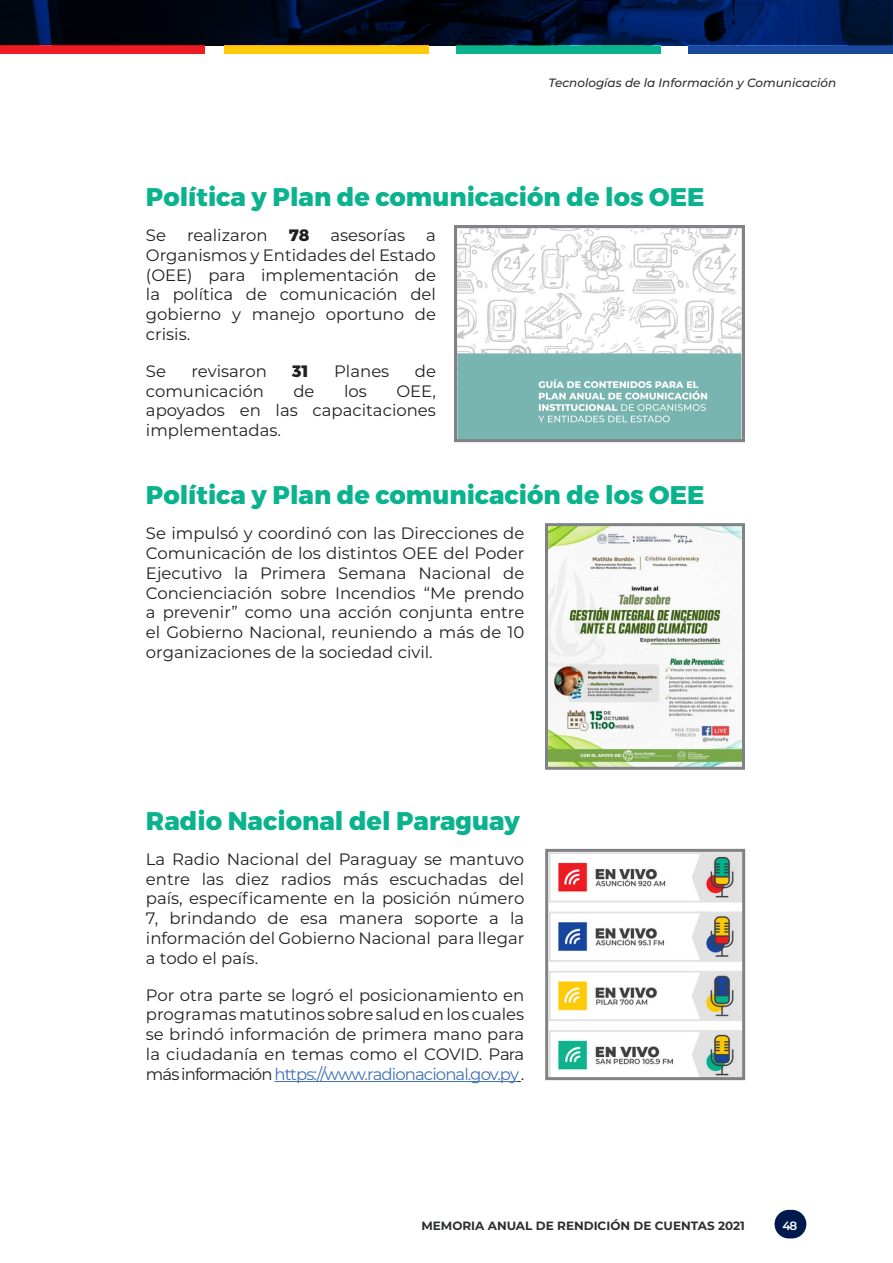
<style>
.page{position:relative;width:893px;height:1263px;background:#fff}
.page>*{position:absolute;margin:0;border:0;box-sizing:border-box;transform-origin:0 0}
.Corregir{font:800 25.5px "Montserrat";color:#0ab38d}
.Corregir-2{font:16.5px/19.8px "Montserrat";color:#231f20;text-align:justify}
.Corregir-3{font:800 16.5px "Montserrat";color:#231f20}
.t1{font:italic 500 12px "Montserrat";color:#2d2e30}
.t2{font:700 12px "Montserrat";color:#2d2e30}
.t3{font:600 12px "Montserrat";color:#fff}
.s1{color:#4070b5}
</style>
<div class="page">
<div style="left:774px;top:1210px;width:32px;height:28px;background:#001a4d;border-radius:14px"></div>
<div style="left:0;top:46px;width:204px;height:8px;background:#ee1d23"></div>
<div style="left:225px;top:46px;width:204px;height:8px;background:#feca0a"></div>
<div style="left:457px;top:46px;width:204px;height:8px;background:#0ab38d"></div>
<div style="left:689px;top:46px;width:204px;height:8px;background:#18499d"></div>
<img style="left:0;top:0;width:892px;height:46px">
<img style="left:458px;top:229px;width:283px;height:209px">
<div style="left:454px;top:225px;width:291px;height:217px;border:3px solid #808285"></div>
<img style="left:549px;top:527px;width:192px;height:239px">
<div style="left:545px;top:523px;width:200px;height:247px;border:3px solid #808285"></div>
<hr style="left:274px;top:1081px;width:244px;height:1px;background:#4070b5">
<img style="left:549px;top:853px;width:192px;height:223px">
<div style="left:545px;top:849px;width:200px;height:231px;border:3px solid #808285"></div>
<p class="t1" style="left:549px;top:74px;width:289px">Tecnologías de la Información y Comunicación</p>
<p class="Corregir" style="left:146px;top:181px;width:560px">Política y Plan de comunicación de los OEE</p>
<p class="Corregir-2" style="left:146px;top:225px;width:22px">Se</p>
<p class="Corregir-2" style="left:187px;top:225px;width:82px">realizaron</p>
<p class="Corregir-3" style="left:289px;top:225px;width:22px">78</p>
<p class="Corregir-2" style="left:330px;top:225px;width:76px">asesorías</p>
<p class="Corregir-2" style="left:146px;top:225px;width:292px;text-indent:280px">a Organismos y Entidades del Estado (OEE) para implementación de la política de comunicación del gobierno y manejo oportuno de crisis.</p>
<p class="Corregir-2" style="left:146px;top:360px;width:22px">Se</p>
<p class="Corregir-2" style="left:192px;top:360px;width:77px">revisaron</p>
<p class="Corregir-3" style="left:292px;top:361px;width:18px">31</p>
<p class="Corregir-2" style="left:334px;top:360px;width:57px">Planes</p>
<p class="Corregir-2" style="left:415px;top:360px;width:23px">de</p>
<p class="Corregir-2" style="left:146px;top:380px;width:120px">comunicación</p>
<p class="Corregir-2" style="left:293px;top:380px;width:23px">de</p>
<p class="Corregir-2" style="left:344px;top:380px;width:24px">los</p>
<p class="Corregir-2" style="left:146px;top:380px;width:292px;text-indent:250px">OEE, apoyados en las capacitaciones implementadas.</p>
<p class="Corregir" style="left:146px;top:479px;width:560px">Política y Plan de comunicación de los OEE</p>
<p class="Corregir-2" style="left:146px;top:523px;width:380px">Se impulsó y coordinó con las Direcciones de Comunicación de los distintos OEE del Poder Ejecutivo la Primera Semana Nacional de Concienciación sobre Incendios “Me prendo a prevenir” como una acción conjunta entre el Gobierno Nacional, reuniendo a más de 10 organizaciones de la sociedad civil.</p>
<p class="Corregir" style="left:146px;top:805px;width:376px">Radio Nacional del Paraguay</p>
<p class="Corregir-2" style="left:146px;top:848px;width:380px">La Radio Nacional del Paraguay se mantuvo entre las diez radios más escuchadas del país, específicamente en la posición número 7, brindando de esa manera soporte a la información del Gobierno Nacional para llegar a todo el país.</p>
<p class="Corregir-2" style="left:146px;top:984px;width:380px">Por otra parte se logró el posicionamiento en programas matutinos sobre salud en los cuales se brindó información de primera mano para la ciudadanía en temas como el COVID. Para más información <span class="s1">https://www.radionacional.gov.py</span> .</p>
<p class="t2" style="left:421px;top:1217px;width:325px">MEMORIA ANUAL DE RENDICIÓN DE CUENTAS 2021</p>
<p class="t3" style="left:782px;top:1217px;width:16px">48</p>
</div>
